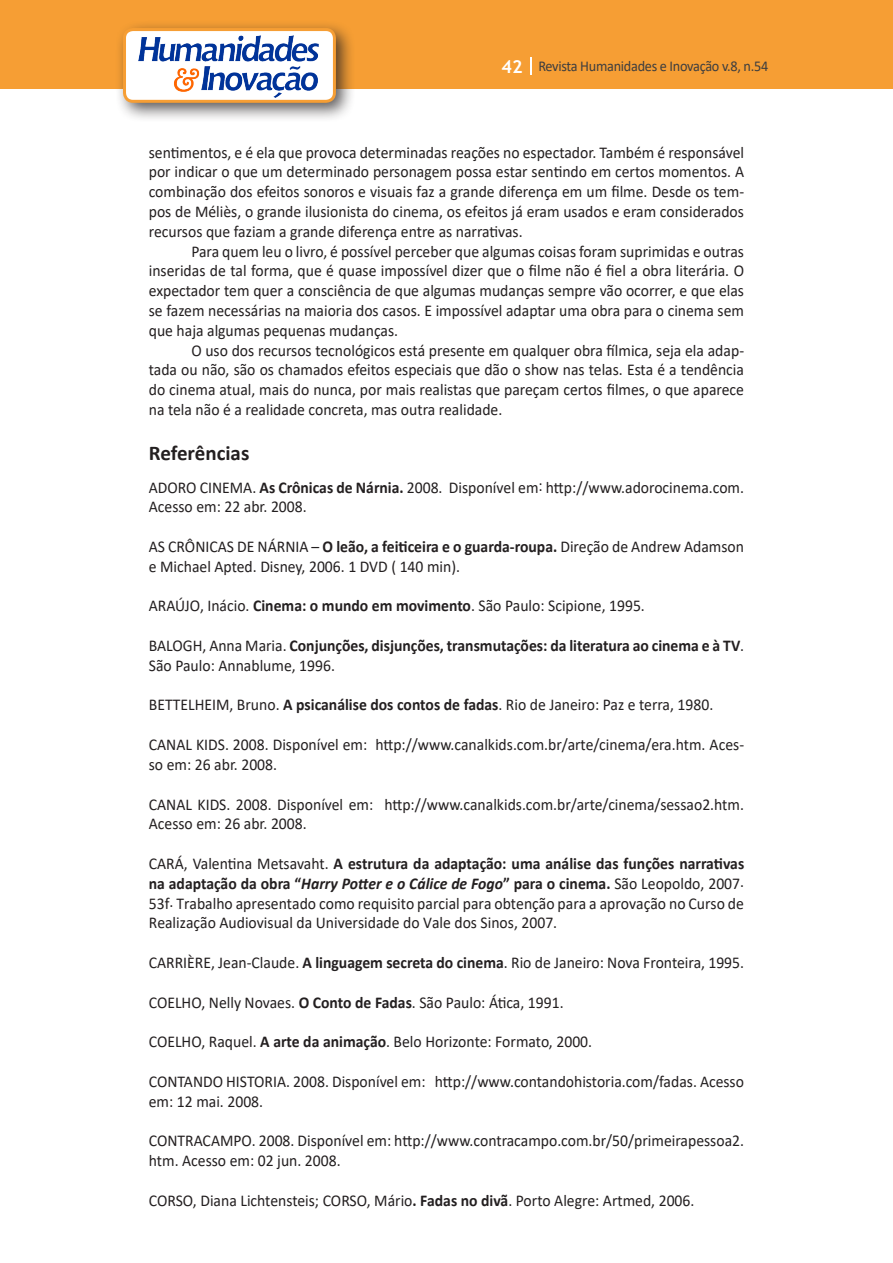
<style>
.page{position:relative;width:893px;height:1263px;background:#fff}
.page>*{position:absolute;margin:0;border:0;box-sizing:border-box;transform-origin:0 0}
.Titulo_2{font:700 21px "Calibri";color:#231f20}
.Texto{font:16.5px/19.8px "Calibri";color:#231f20;scale:.95 1}
.Texto-2{font:700 16.5px/19.8px "Calibri";color:#231f20;scale:.95 1}
.t1{font:15px "Calibri";letter-spacing:-.02em;color:#3e3e3f;scale:.95 1}
.s1{font-family:"Trebuchet MS";font-weight:700;font-size:18px;color:#fff}
.s2{font-weight:700}
.s3{font-weight:400}
.s4{font-weight:700;font-style:italic}
</style>
<div class="page">
<div style="left:0;top:0;width:893px;height:88px;background:#f69e34"></div>
<svg style="left:530px;top:57px;width:2px;height:18px"></svg>
<div style="left:115px;top:20px;width:241px;height:103px;background:#231f20;opacity:.75"></div>
<div style="left:125px;top:30px;width:209px;height:71px;background:#fff;border-radius:9px"></div>
<img style="left:138px;top:35px;width:181px;height:62px">
<div style="left:123px;top:28px;width:213px;height:75px;border:3px solid #f69e34;border-radius:9px"></div>
<p class="t1" style="left:501px;top:56px;width:282px"><span class="s1">42</span> Revista Humanidades e Inovação v.8, n.54</p>
<p class="Texto" style="left:149px;top:142px;width:628px;text-align:justify">sentimentos, e é ela que provoca determinadas reações no espectador. Também é responsável por indicar o que um determinado personagem possa estar sentindo em certos momentos. A combinação dos efeitos sonoros e visuais faz a grande diferença em um filme. Desde os tem&shy;pos de Méliès, o grande ilusionista do cinema, os efeitos já eram usados e eram considerados recursos que faziam a grande diferença entre as narrativas.</p>
<p class="Texto" style="left:149px;top:241px;width:628px;text-align:justify;text-indent:43px">Para quem leu o livro, é possível perceber que algumas coisas foram suprimidas e outras inseridas de tal forma, que é quase impossível dizer que o filme não é fiel a obra literária. O expectador tem quer a consciência de que algumas mudanças sempre vão ocorrer, e que elas se fazem necessárias na maioria dos casos. E impossível adaptar uma obra para o cinema sem que haja algumas pequenas mudanças.</p>
<p class="Texto" style="left:149px;top:340px;width:628px;text-align:justify;text-indent:43px">O uso dos recursos tecnológicos está presente em qualquer obra fílmica, seja ela adap&shy;tada ou não, são os chamados efeitos especiais que dão o show nas telas. Esta é a tendência do cinema atual, mais do nunca, por mais realistas que pareçam certos filmes, o que aparece na tela não é a realidade concreta, mas outra realidade.</p>
<p class="Titulo_2" style="left:149px;top:438px;width:102px">Referências</p>
<p class="Texto" style="left:149px;top:477px;width:628px">ADORO CINEMA. <span class="s2">As Crônicas de Nárnia.</span> 2008. Disponível em: http://www.adorocinema.com.<br>Acesso em: 22 abr. 2008.</p>
<p class="Texto" style="left:149px;top:536px;width:628px">AS CRÔNICAS DE NÁRNIA – <span class="s2">O leão, a feiticeira e o guarda-roupa.</span> Direção de Andrew Adamson e Michael Apted. Disney, 2006. 1 DVD ( 140 min).</p>
<p class="Texto" style="left:149px;top:596px;width:524px">ARAÚJO, Inácio. <span class="s2">Cinema: o mundo em movimento</span>. São Paulo: Scipione, 1995.</p>
<p class="Texto-2" style="left:149px;top:635px;width:628px"><span class="s3">BALOGH, Anna Maria.</span> Conjunções, disjunções, transmutações: da literatura ao cinema e à TV<span class="s3">.<br>São Paulo: Annablume, 1996.</span></p>
<p class="Texto" style="left:149px;top:695px;width:596px">BETTELHEIM, Bruno. <span class="s2">A psicanálise dos contos de fadas</span>. Rio de Janeiro: Paz e terra, 1980.</p>
<p class="Texto" style="left:149px;top:734px;width:628px">CANAL KIDS. 2008. Disponível em: http://www.canalkids.com.br/arte/cinema/era.htm. Aces&shy;so em: 26 abr. 2008.</p>
<p class="Texto" style="left:149px;top:794px;width:628px">CANAL KIDS. 2008. Disponível em: http://www.canalkids.com.br/arte/cinema/sessao2.htm.<br>Acesso em: 26 abr. 2008.</p>
<p class="Texto" style="left:149px;top:853px;width:628px;text-align:justify">CARÁ, Valentina Metsavaht. <span class="s2">A estrutura da adaptação: uma análise das funções narrativas na adaptação da obra “</span><span class="s4">Harry Potter e o Cálice de Fogo</span><span class="s2">” para o cinema.</span> São Leopoldo, 2007.<br>53f. Trabalho apresentado como requisito parcial para obtenção para a aprovação no Curso de Realização Audiovisual da Universidade do Vale dos Sinos, 2007.</p>
<p class="Texto" style="left:149px;top:952px;width:628px">CARRIÈRE, Jean-Claude. <span class="s2">A linguagem secreta do cinema</span>. Rio de Janeiro: Nova Fronteira, 1995.</p>
<p class="Texto" style="left:149px;top:992px;width:438px">COELHO, Nelly Novaes. <span class="s2">O Conto de Fadas</span>. São Paulo: Ática, 1991.</p>
<p class="Texto" style="left:149px;top:1031px;width:468px">COELHO, Raquel. <span class="s2">A arte da animação</span>. Belo Horizonte: Formato, 2000.</p>
<p class="Texto" style="left:149px;top:1071px;width:628px">CONTANDO HISTORIA. 2008. Disponível em: http://www.contandohistoria.com/fadas. Acesso em: 12 mai. 2008.</p>
<p class="Texto" style="left:149px;top:1130px;width:628px">CONTRACAMPO. 2008. Disponível em: http://www.contracampo.com.br/50/primeirapessoa2. htm. Acesso em: 02 jun. 2008.</p>
<p class="Texto" style="left:149px;top:1190px;width:576px">CORSO, Diana Lichtensteis; CORSO, Mário<span class="s2">. Fadas no divã</span>. Porto Alegre: Artmed, 2006.</p>
</div>
